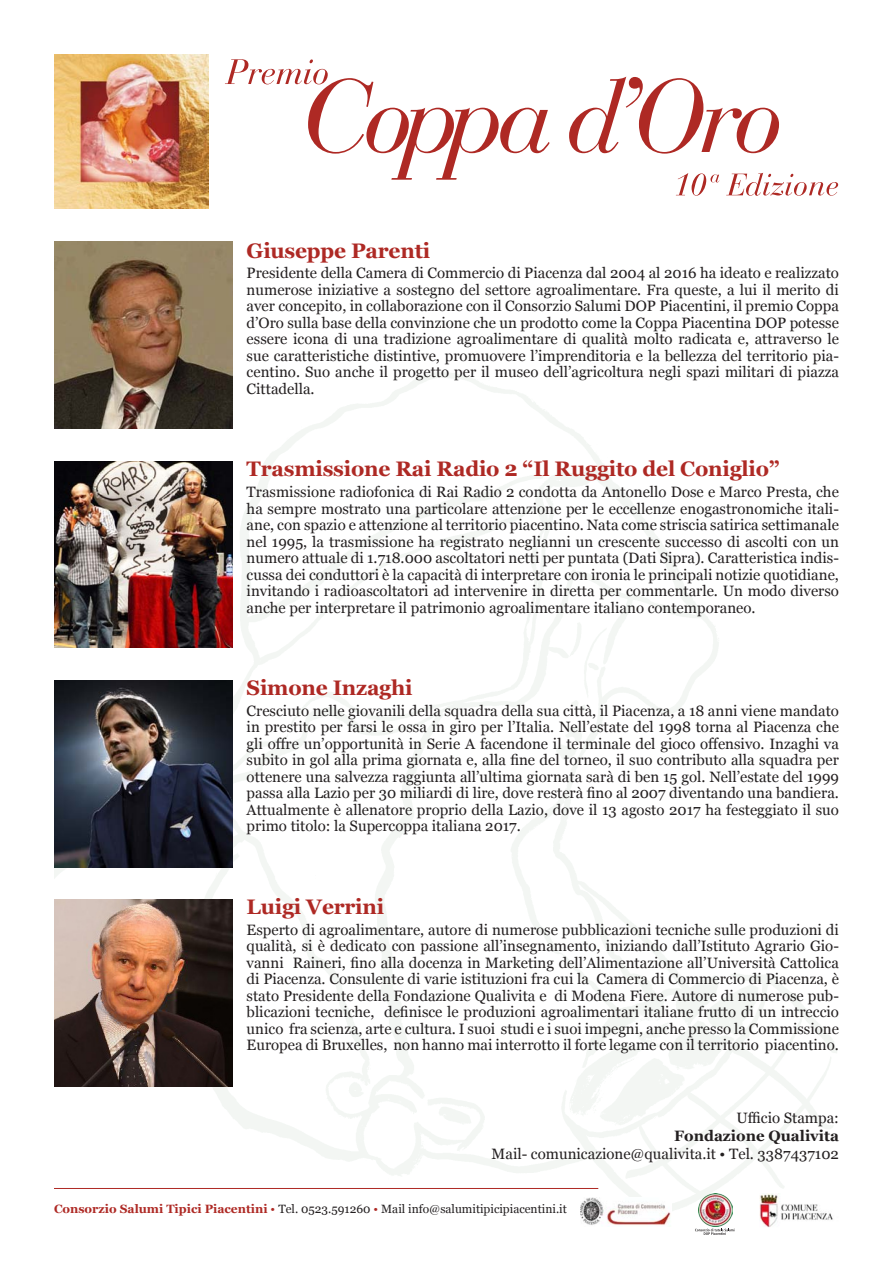
<style>
.page{position:relative;width:893px;height:1263px;background:#fff}
.page>*{position:absolute;margin:0;border:0;box-sizing:border-box;transform-origin:0 0}
.t1{font:700 21px "Georgia";letter-spacing:-.01em;color:#ae2924}
.t2{font:15px/16.5px "Georgia";color:#231f20;text-align:justify}
.t3{font:700 15px "Georgia";color:#231f20}
.TITOLETTI{font:12px "Georgia";color:#231f20}
.s1{font-weight:700;color:#ae2924}
.s2{color:#ae2924}
</style>
<div class="page">
<img style="left:54px;top:180px;width:785px;height:1036px">
<hr style="left:54px;top:1188px;width:544px;height:1px;background:#ae2924">
<img style="left:580px;top:1197px;width:91px;height:28px">
<img style="left:759px;top:1194px;width:80px;height:33px">
<img style="left:698px;top:1193px;width:34px;height:34px">
<svg style="left:695px;top:1228px;width:40px;height:7px"></svg>
<img style="left:54px;top:54px;width:155px;height:155px">
<svg style="left:569px;top:77px;width:210px;height:77px"></svg>
<svg style="left:225px;top:59px;width:325px;height:121px"></svg>
<svg style="left:676px;top:173px;width:43px;height:23px"></svg>
<svg style="left:726px;top:173px;width:112px;height:23px"></svg>
<img style="left:54px;top:242px;width:178px;height:186px">
<img style="left:54px;top:461px;width:178px;height:187px">
<img style="left:54px;top:680px;width:178px;height:187px">
<img style="left:54px;top:899px;width:178px;height:187px">
<p class="t1" style="left:247px;top:234px;width:185px">Giuseppe Parenti</p>
<p class="t2" style="left:247px;top:264px;width:594px">Presidente della Camera di Commercio di Piacenza dal 2004 al 2016 ha ideato e realizzato numerose iniziative a sostegno del settore agroalimentare. Fra queste, a lui il merito di aver concepito, in collaborazione con il Consorzio Salumi DOP Piacentini, il premio Coppa d’Oro sulla base della convinzione che un prodotto come la Coppa Piacentina DOP potesse essere icona di una tradizione agroalimentare di qualità molto radicata e, attraverso le sue caratteristiche distintive, promuovere l’imprenditoria e la bellezza del territorio pia&shy;centino. Suo anche il progetto per il museo dell’agricoltura negli spazi militari di piazza Cittadella.</p>
<p class="t1" style="left:247px;top:453px;width:535px">Trasmissione Rai Radio 2 “Il Ruggito del Coniglio”</p>
<p class="t2" style="left:247px;top:483px;width:594px">Trasmissione radiofonica di Rai Radio 2 condotta da Antonello Dose e Marco Presta, che ha sempre mostrato una particolare attenzione per le eccellenze enogastronomiche itali&shy;ane, con spazio e attenzione al territorio piacentino. Nata come striscia satirica settimanale nel 1995, la trasmissione ha registrato neglianni un crescente successo di ascolti con un numero attuale di 1.718.000 ascoltatori netti per puntata (Dati Sipra). Caratteristica indis&shy;cussa dei conduttori è la capacità di interpretare con ironia le principali notizie quotidiane, invitando i radioascoltatori ad intervenire in diretta per commentarle. Un modo diverso anche per interpretare il patrimonio agroalimentare italiano contemporaneo.</p>
<p class="t1" style="left:247px;top:672px;width:168px">Simone Inzaghi</p>
<p class="t2" style="left:247px;top:702px;width:594px">Cresciuto nelle giovanili della squadra della sua città, il Piacenza, a 18 anni viene mandato in prestito per farsi le ossa in giro per l’Italia. Nell’estate del 1998 torna al Piacenza che gli offre un’opportunità in Serie A facendone il terminale del gioco offensivo. Inzaghi va subito in gol alla prima giornata e, alla fine del torneo, il suo contributo alla squadra per ottenere una salvezza raggiunta all’ultima giornata sarà di ben 15 gol. Nell’estate del 1999 passa alla Lazio per 30 miliardi di lire, dove resterà fino al 2007 diventando una bandiera.<br>Attualmente è allenatore proprio della Lazio, dove il 13 agosto 2017 ha festeggiato il suo primo titolo: la Supercoppa italiana 2017.</p>
<p class="t1" style="left:247px;top:891px;width:139px">Luigi Verrini</p>
<p class="t2" style="left:247px;top:921px;width:594px">Esperto di agroalimentare, autore di numerose pubblicazioni tecniche sulle produzioni di qualità, si è dedicato con passione all’insegnamento, iniziando dall’Istituto Agrario Gio&shy;vanni Raineri, fino alla docenza in Marketing dell’Alimentazione all’Università Cattolica di Piacenza. Consulente di varie istituzioni fra cui la Camera di Commercio di Piacenza, è stato Presidente della Fondazione Qualivita e di Modena Fiere. Autore di numerose pub&shy;blicazioni tecniche, definisce le produzioni agroalimentari italiane frutto di un intreccio unico fra scienza, arte e cultura. I suoi studi e i suoi impegni, anche presso la Commissione Europea di Bruxelles, non hanno mai interrotto il forte legame con il territorio piacentino.</p>
<p class="t2" style="left:736px;top:1109px;width:104px">Ufficio Stampa:</p>
<p class="t3" style="left:674px;top:1125px;width:166px">Fondazione Qualivita</p>
<p class="t2" style="left:492px;top:1145px;width:349px">Mail- comunicazione@qualivita.it • Tel. 3387437102</p>
<p class="TITOLETTI" style="left:54px;top:1200px;width:514px"><span class="s1">Consorzio Salumi Tipici Piacentini</span> <span class="s2">•</span> Tel. 0523.591260 <span class="s2">•</span> Mail info@salumitipicipiacentini.it</p>
</div>
